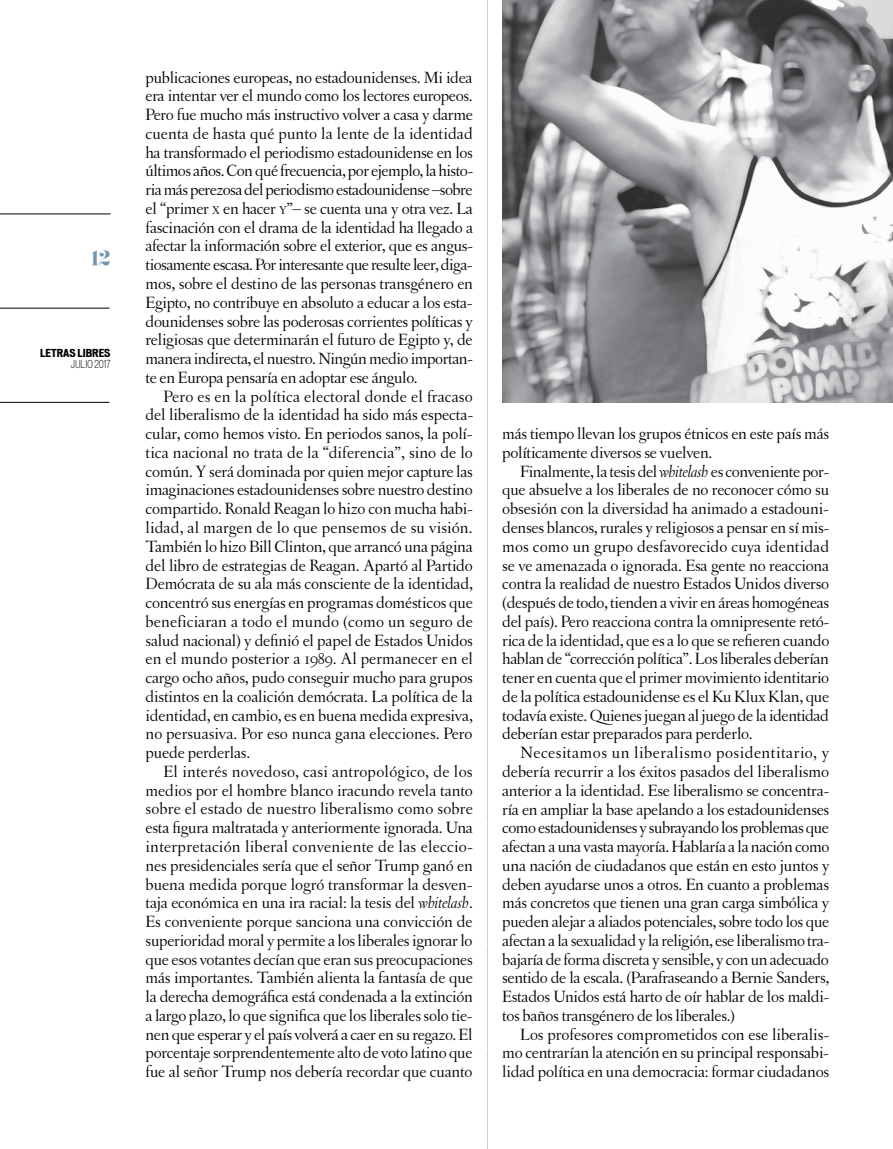
<style>
.page{position:relative;width:893px;height:1149px;background:#fff}
.page>*{position:absolute;margin:0;border:0;box-sizing:border-box;transform-origin:0 0}
.t1{font:18px "Eloquent JF";color:#7196ad}
.t2{font:17.25px/18.8px "Letras Oldstyle";letter-spacing:-.015em;color:#000;text-align:justify}
.t3{font:700 expanded 10.5px "Vonnes";color:#000}
.t4{font:300 condensed 10.5px "Vonnes";color:#000}
.s1{font-size:12.15px}
.s2{font-style:italic}
</style>
<div class="page">
<svg style="left:487px;top:0;width:1px;height:1149px"></svg>
<hr style="left:0;top:308px;width:110px;height:1px;background:#000">
<hr style="left:0;top:402px;width:110px;height:1px;background:#000">
<hr style="left:0;top:213px;width:111px;height:1px;background:#000">
<img style="left:502px;top:0;width:391px;height:403px">
<p class="t1" style="left:91px;top:245px;width:21px">12</p>
<p class="t3" style="left:40px;top:346px;width:72px">LETRAS LIBRES</p>
<p class="t4" style="left:71px;top:357px;width:41px">JULIO 2017</p>
<p class="t2" style="left:146px;top:68px;width:329px">publicaciones europeas, no estadounidenses. Mi idea era intentar ver el mundo como los lectores europeos.<br>Pero fue mucho más instructivo volver a casa y darme cuenta de hasta qué punto la lente de la identidad ha transformado el periodismo estadounidense en los últimos años. Con qué frecuencia, por ejemplo, la histo&shy;ria más perezosa del periodismo estadounidense –sobre el “primer <span class="s1">x</span> en hacer <span class="s1">y</span>”– se cuenta una y otra vez. La fascinación con el drama de la identidad ha llegado a afectar la información sobre el exterior, que es angus&shy;tiosamente escasa. Por interesante que resulte leer, diga&shy;mos, sobre el destino de las personas transgénero en Egipto, no contribuye en absoluto a educar a los esta&shy;dounidenses sobre las poderosas corrientes políticas y religiosas que determinarán el futuro de Egipto y, de manera indirecta, el nuestro. Ningún medio importan&shy;te en Europa pensaría en adoptar ese ángulo.</p>
<p class="t2" style="left:146px;top:386px;width:329px;text-indent:18px">Pero es en la política electoral donde el fracaso del liberalismo de la identidad ha sido más especta&shy;cular, como hemos visto. En periodos sanos, la polí&shy;tica nacional no trata de la “diferencia”, sino de lo común. Y será dominada por quien mejor capture las imaginaciones estadounidenses sobre nuestro destino compartido. Ronald Reagan lo hizo con mucha habi&shy;lidad, al margen de lo que pensemos de su visión.<br>También lo hizo Bill Clinton, que arrancó una página del libro de estrategias de Reagan. Apartó al Partido Demócrata de su ala más consciente de la identidad, concentró sus energías en programas domésticos que beneficiaran a todo el mundo (como un seguro de salud nacional) y definió el papel de Estados Unidos en el mundo posterior a 1989. Al permanecer en el cargo ocho años, pudo conseguir mucho para grupos distintos en la coalición demócrata. La política de la identidad, en cambio, es en buena medida expresiva, no persuasiva. Por eso nunca gana elecciones. Pero puede perderlas.</p>
<p class="t2" style="left:146px;top:761px;width:329px;text-indent:18px">El interés novedoso, casi antropológico, de los medios por el hombre blanco iracundo revela tanto sobre el estado de nuestro liberalismo como sobre esta figura maltratada y anteriormente ignorada. Una interpretación liberal conveniente de las eleccio&shy;nes presidenciales sería que el señor Trump ganó en buena medida porque logró transformar la desven&shy;taja económica en una ira racial: la tesis del <span class="s2">whitelash</span>.<br>Es conveniente porque sanciona una convicción de superioridad moral y permite a los liberales ignorar lo que esos votantes decían que eran sus preocupaciones más importantes. También alienta la fantasía de que la derecha demográfica está condenada a la extinción a largo plazo, lo que significa que los liberales solo tie&shy;nen que esperar y el país volverá a caer en su regazo. El porcentaje sorprendentemente alto de voto latino que fue al señor Trump nos debería recordar que cuanto</p>
<p class="t2" style="left:502px;top:424px;width:328px">más tiempo llevan los grupos étnicos en este país más políticamente diversos se vuelven.</p>
<p class="t2" style="left:502px;top:461px;width:329px;text-indent:18px">Finalmente, la tesis del <span class="s2">whitelash</span> es conveniente por&shy;que absuelve a los liberales de no reconocer cómo su obsesión con la diversidad ha animado a estadouni&shy;denses blancos, rurales y religiosos a pensar en sí mis&shy;mos como un grupo desfavorecido cuya identidad se ve amenazada o ignorada. Esa gente no reacciona contra la realidad de nuestro Estados Unidos diverso (después de todo, tienden a vivir en áreas homogéneas del país). Pero reacciona contra la omnipresente retó&shy;rica de la identidad, que es a lo que se refieren cuando hablan de “corrección política”. Los liberales deberían tener en cuenta que el primer movimiento identitario de la política estadounidense es el Ku Klux Klan, que todavía existe. Quienes juegan al juego de la identidad deberían estar preparados para perderlo.</p>
<p class="t2" style="left:502px;top:743px;width:329px;text-indent:18px">Necesitamos un liberalismo posidentitario, y debería recurrir a los éxitos pasados del liberalismo anterior a la identidad. Ese liberalismo se concentra&shy;ría en ampliar la base apelando a los estadounidenses como estadounidenses y subrayando los problemas que afectan a una vasta mayoría. Hablaría a la nación como una nación de ciudadanos que están en esto juntos y deben ayudarse unos a otros. En cuanto a problemas más concretos que tienen una gran carga simbólica y pueden alejar a aliados potenciales, sobre todo los que afectan a la sexualidad y la religión, ese liberalismo tra&shy;bajaría de forma discreta y sensible, y con un adecuado sentido de la escala. (Parafraseando a Bernie Sanders, Estados Unidos está harto de oír hablar de los maldi&shy;tos baños transgénero de los liberales.)</p>
<p class="t2" style="left:502px;top:1024px;width:328px;text-indent:18px">Los profesores comprometidos con ese liberalis&shy;mo centrarían la atención en su principal responsabi&shy;lidad política en una democracia: formar ciudadanos</p>
</div>
